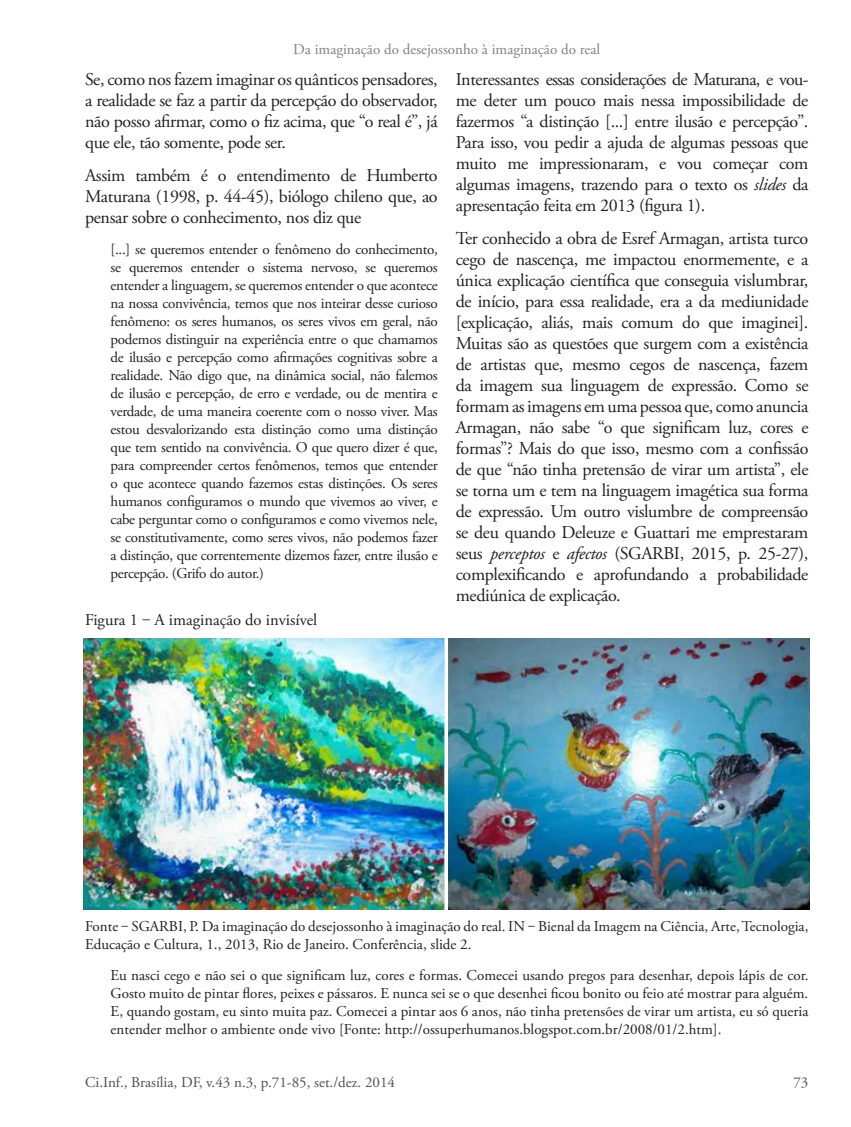
<style>
.page{position:relative;width:851px;height:1127px;background:#fff}
.page>*{position:absolute;margin:0;border:0;box-sizing:border-box;transform-origin:0 0}
.Corpo_de_Texto{font:18px/21px "Adobe Garamond Pro";letter-spacing:-.02em;color:#231f20;text-align:justify}
.Ci_Inf__Título_image{font:16.5px "Adobe Garamond Pro";color:#231f20}
.Citação{font:15px/18px "Adobe Garamond Pro";letter-spacing:-.02em;color:#231f20;text-align:justify}
.Fonte{font:15px/18px "Adobe Garamond Pro";color:#231f20}
.t1{font:15px "Adobe Garamond Pro";color:#524f4f}
.t2{font:15px "Adobe Garamond Pro";color:#808285}
.s1{font-style:italic}
</style>
<div class="page">
<img style="left:84px;top:639px;width:725px;height:270px">
<p class="t2" style="left:293px;top:40px;width:308px">Da imaginação do desejossonho à imaginação do real</p>
<p class="Corpo_de_Texto" style="left:85px;top:69px;width:354px">Se, como nos fazem imaginar os quânticos pensadores, a realidade se faz a partir da percepção do observador, não posso afirmar, como o fiz acima, que “o real é”, já que ele, tão somente, pode ser.</p>
<p class="Corpo_de_Texto" style="left:85px;top:166px;width:354px">Assim também é o entendimento de Humberto Maturana (1998, p. 44-45), biólogo chileno que, ao pensar sobre o conhecimento, nos diz que</p>
<p class="Citação" style="left:111px;top:241px;width:328px">[...] se queremos entender o fenômeno do conhecimento, se queremos entender o sistema nervoso, se queremos entender a linguagem, se queremos entender o que acontece na nossa convivência, temos que nos inteirar desse curioso fenômeno: os seres humanos, os seres vivos em geral, não podemos distinguir na experiência entre o que chamamos de ilusão e percepção como afirmações cognitivas sobre a realidade. Não digo que, na dinâmica social, não falemos de ilusão e percepção, de erro e verdade, ou de mentira e verdade, de uma maneira coerente com o nosso viver. Mas estou desvalorizando esta distinção como uma distinção que tem sentido na convivência. O que quero dizer é que, para compreender certos fenômenos, temos que entender o que acontece quando fazemos estas distinções. Os seres humanos configuramos o mundo que vivemos ao viver, e cabe perguntar como o configuramos e como vivemos nele, se constitutivamente, como seres vivos, não podemos fazer a distinção, que correntemente dizemos fazer, entre ilusão e percepção. (Grifo do autor.)</p>
<p class="Corpo_de_Texto" style="left:455px;top:69px;width:354px">Interessantes essas considerações de Maturana, e vou&shy;me deter um pouco mais nessa impossibilidade de fazermos “a distinção [...] entre ilusão e percepção”.<br>Para isso, vou pedir a ajuda de algumas pessoas que muito me impressionaram, e vou começar com algumas imagens, trazendo para o texto os <span class="s1">slides</span> da apresentação feita em 2013 (figura 1).</p>
<p class="Corpo_de_Texto" style="left:455px;top:229px;width:354px">Ter conhecido a obra de Esref Armagan, artista turco cego de nascença, me impactou enormemente, e a única explicação científica que conseguia vislumbrar, de início, para essa realidade, era a da mediunidade [explicação, aliás, mais comum do que imaginei].<br>Muitas são as questões que surgem com a existência de artistas que, mesmo cegos de nascença, fazem da imagem sua linguagem de expressão. Como se formam as imagens em uma pessoa que, como anuncia Armagan, não sabe “o que significam luz, cores e formas”? Mais do que isso, mesmo com a confissão de que “não tinha pretensão de virar um artista”, ele se torna um e tem na linguagem imagética sua forma de expressão. Um outro vislumbre de compreensão se deu quando Deleuze e Guattari me emprestaram seus <span class="s1">perceptos</span> e <span class="s1">afectos</span> (SGARBI, 2015, p. 25-27), complexificando e aprofundando a probabilidade mediúnica de explicação.</p>
<p class="Ci_Inf__Título_image" style="left:85px;top:610px;width:234px">Figura 1 ‒ A imaginação do invisível</p>
<p class="Fonte" style="left:85px;top:918px;width:724px">Fonte ‒ SGARBI, P. Da imaginação do desejossonho à imaginação do real. IN ‒ Bienal da Imagem na Ciência, Arte, Tecnologia,<br>Educação e Cultura, 1., 2013, Rio de Janeiro. Conferência, slide 2.</p>
<p class="Citação" style="left:111px;top:967px;width:699px">Eu nasci cego e não sei o que significam luz, cores e formas. Comecei usando pregos para desenhar, depois lápis de cor.<br>Gosto muito de pintar flores, peixes e pássaros. E nunca sei se o que desenhei ficou bonito ou feio até mostrar para alguém.<br>E, quando gostam, eu sinto muita paz. Comecei a pintar aos 6 anos, não tinha pretensões de virar um artista, eu só queria entender melhor o ambiente onde vivo [Fonte: http://ossuperhumanos.blogspot.com.br/2008/01/2.htm].</p>
<p class="t1" style="left:85px;top:1073px;width:311px">Ci.Inf., Brasília, DF, v.43 n.3, p.71-85, set./dez. 2014</p>
<p class="t1" style="left:793px;top:1073px;width:16px">73</p>
</div>
